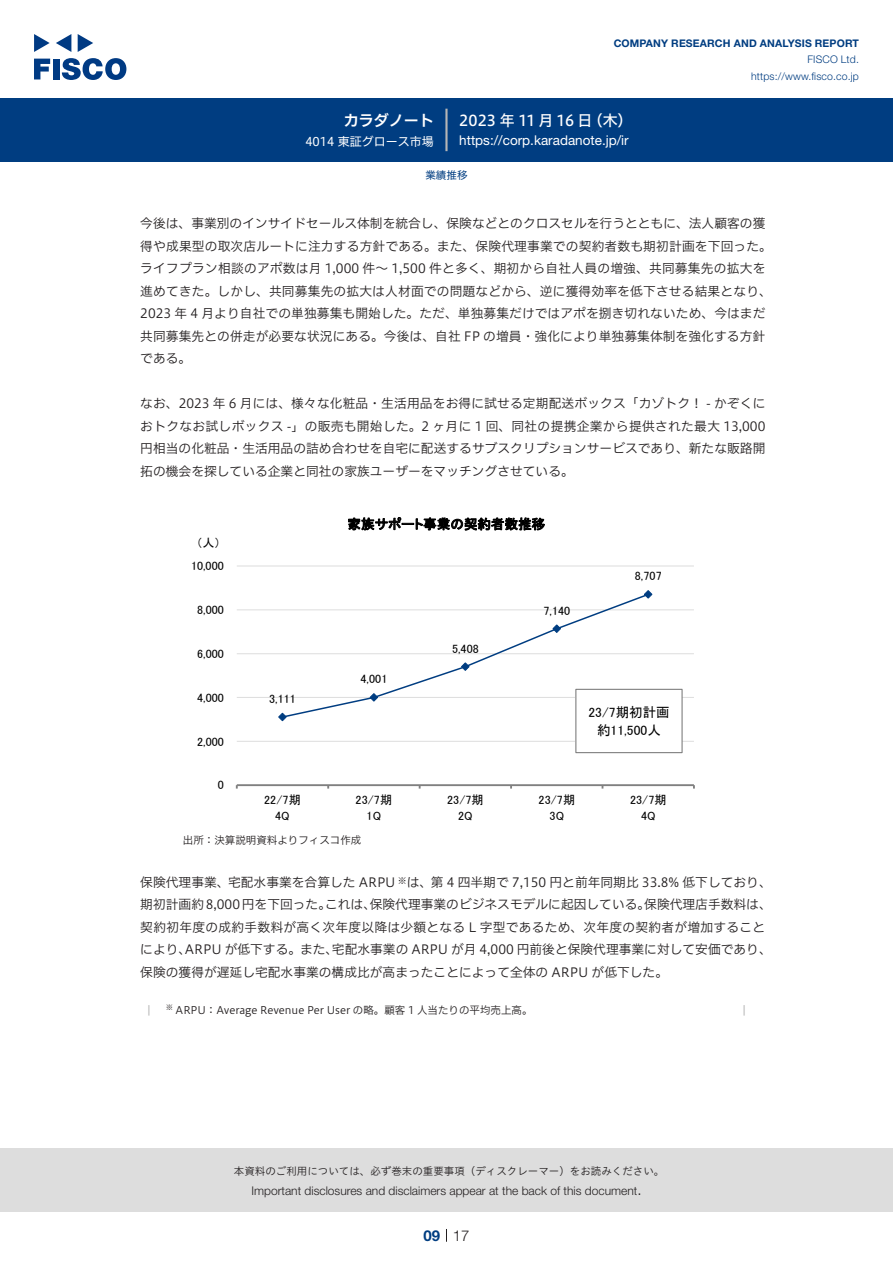
<style>
.page{position:relative;width:893px;height:1263px;background:#fff}
.page>*{position:absolute;margin:0;border:0;box-sizing:border-box;transform-origin:0 0}
.t1{font:15px "Hiragino UD Sans F Std N W5";letter-spacing:.005em;color:#fff}
.t2{font:15px "Hiragino UD Sans F Std N W6";color:#fff}
.t3{font:300 15px "Helvetica Neue LT Std";color:#231f20}
.t4{font:700 15px "Helvetica Neue LT Std";color:#003d81}
.t5{font:13.5px/17.4px "MS P Gothic";letter-spacing:.005em;color:#000;text-align:center}
.t6{font:13.5px "Helvetica Neue LT Std";color:#fff}
.t7{font:12.75px/22.5px "Hiragino UD Sans F Std N W3";color:#231f20}
.t8{font:12.75px "Hiragino UD Sans F Std N W3";letter-spacing:.02em;color:#231f20}
.t9{font:12px/15.6px "MS P Gothic";letter-spacing:.005em;color:#000;text-align:center}
.t10{font:300 12px "Helvetica Neue LT Std";color:#231f20}
.t11{font:12px "Hiragino UD Sans F Std N W4";color:#fff}
.t12{font:10.5px "Hiragino UD Sans F Std N W3";color:#231f20}
.t13{font:10.5px "Hiragino UD Sans Std W3";color:#231f20}
.t14{font:700 10.5px "Helvetica Neue LT Std";letter-spacing:.015em;color:#003d81}
.t15{font:300 10.5px/16.5px "Helvetica Neue LT Std";letter-spacing:.015em;color:#003d81;text-align:right}
.t16{font:10.5px "Hiragino UD Sans F Std N W4";color:#003d81}
.t17{font:8.85px "Hiragino UD Sans F Std N W3";color:#231f20}
.t18{font:7.35px "Hiragino UD Sans F Std N W3";color:#231f20}
</style>
<div class="page">
<div style="left:0;top:1148px;width:893px;height:64px;background:#ddd"></div>
<svg style="left:34px;top:59px;width:16px;height:20px"></svg>
<div style="left:53px;top:59px;width:6px;height:20px;background:#003a83"></div>
<svg style="left:62px;top:58px;width:64px;height:22px"></svg>
<svg style="left:34px;top:34px;width:16px;height:18px"></svg>
<svg style="left:78px;top:34px;width:15px;height:18px"></svg>
<svg style="left:56px;top:34px;width:15px;height:18px"></svg>
<div style="left:0;top:98px;width:893px;height:64px;background:#003d81"></div>
<hr style="left:445px;top:109px;width:3px;height:42px;background:#b5b5b6">
<svg style="left:446px;top:1229px;width:1px;height:13px"></svg>
<hr style="left:237px;top:741px;width:457px;height:1px;background:#ddd">
<hr style="left:237px;top:697px;width:457px;height:1px;background:#ddd">
<hr style="left:237px;top:653px;width:457px;height:1px;background:#ddd">
<hr style="left:237px;top:609px;width:457px;height:1px;background:#ddd">
<hr style="left:237px;top:566px;width:457px;height:1px;background:#ddd">
<hr style="left:237px;top:784px;width:457px;height:2px;background:#808080">
<svg style="left:281px;top:595px;width:369px;height:122px"></svg>
<svg style="left:278px;top:712px;width:9px;height:10px"></svg>
<svg style="left:369px;top:692px;width:10px;height:10px"></svg>
<svg style="left:460px;top:662px;width:10px;height:9px"></svg>
<svg style="left:552px;top:624px;width:10px;height:9px"></svg>
<svg style="left:643px;top:590px;width:10px;height:9px"></svg>
<div style="left:576px;top:689px;width:106px;height:64px;background:#fff"></div>
<div style="left:575px;top:689px;width:108px;height:64px;border:1px solid #808080"></div>
<svg style="left:148px;top:1005px;width:2px;height:10px"></svg>
<svg style="left:743px;top:1005px;width:2px;height:10px"></svg>
<p class="t2" style="left:344px;top:109px;width:92px">カラダノート</p>
<p class="t11" style="left:305px;top:132px;width:130px">4014 東証グロース市場</p>
<p class="t14" style="left:614px;top:37px;width:247px">COMPANY RESEARCH AND ANALYSIS REPORT</p>
<p class="t15" style="left:751px;top:51px;width:109px">FISCO Ltd. https://www.fisco.co j p.</p>
<p class="t1" style="left:588px;top:109px;width:46px">（木(</p>
<p class="t1" style="left:459px;top:109px;width:135px">2023 年 11 月 16 日</p>
<p class="t6" style="left:459px;top:132px;width:171px">https://corp.karadanote j p. i r/</p>
<p class="t16" style="left:425px;top:167px;width:43px">業績推移</p>
<p class="t7" style="left:140px;top:211px;width:633px">今後は、事業別のインサイドセールス体制を統合し、保険などとのクロスセルを行うとともに、法人顧客の獲得や成果型の取次店ルートに注力する方針である。また、保険代理事業での契約者数も期初計画を下回った。ライフプラン相談のアポ数は月 1,000 件～ 1,500 件と多く、期初から自社人員の増強、共同募集先の拡大を進めてきた。しかし、共同募集先の拡大は人材面での問題などから、逆に獲得効率を低下させる結果となり、2023 年 4 月より自社での単独募集も開始した。ただ、単独募集だけではアポを捌き切れないため、今はまだ共同募集先との併走が必要な状況にある。今後は、自社 FP の増員・強化により単独募集体制を強化する方針である。</p>
<p class="t7" style="left:140px;top:391px;width:627px;text-align:justify">なお、2023 年 6 月には、様々な化粧品・生活用品をお得に試せる定期配送ボックス「カゾトク！ - かぞくにおトクなお試しボックス 」- の販売も開始した。2 ヶ月に 1 回、同社の提携企業から提供された最大 13,000円相当の化粧品・生活用品の詰め合わせを自宅に配送するサブスクリプションサービスであり、新たな販路開拓の機会を探している企業と同社の家族ユーザーをマッチングさせている。</p>
<p class="t9" style="left:196px;top:535px;width:26px">人（ (</p>
<p class="t9" style="left:191px;top:558px;width:34px">10,000</p>
<p class="t9" style="left:197px;top:602px;width:28px">8,000</p>
<p class="t9" style="left:197px;top:646px;width:28px">6,000</p>
<p class="t9" style="left:197px;top:690px;width:28px">4,000</p>
<p class="t9" style="left:197px;top:733px;width:28px">2,000</p>
<p class="t9" style="left:218px;top:777px;width:8px">0</p>
<p class="t9" style="left:269px;top:691px;width:28px">3,111</p>
<p class="t5" style="left:347px;top:515px;width:199px">家族サポート事業の契約者数推移</p>
<p class="t9" style="left:360px;top:671px;width:28px">4,001</p>
<p class="t9" style="left:452px;top:640px;width:28px">5,408</p>
<p class="t9" style="left:543px;top:602px;width:28px">7,140</p>
<p class="t9" style="left:635px;top:568px;width:28px">8,707</p>
<p class="t5" style="left:588px;top:703px;width:83px">23/7期初計画約11,500人</p>
<p class="t9" style="left:264px;top:792px;width:38px">22/7期<br>Q4</p>
<p class="t9" style="left:356px;top:792px;width:38px">23/7期<br>Q1</p>
<p class="t9" style="left:447px;top:792px;width:38px">23/7期<br>Q2</p>
<p class="t9" style="left:539px;top:792px;width:38px">23/7期<br>Q3</p>
<p class="t9" style="left:630px;top:792px;width:38px">23/7期<br>Q4</p>
<p class="t12" style="left:183px;top:832px;width:180px">出所：決算説明資料よりフィスコ作成</p>
<p class="t7" style="left:140px;top:870px;width:257px">保険代理事業、宅配水事業を合算した ARPU</p>
<p class="t7" style="left:407px;top:870px;width:366px">は、第 4 四半期で 7,150 円と前年同期比 33.8% 低下しており、</p>
<p class="t17" style="left:398px;top:874px;width:10px">※</p>
<p class="t7" style="left:370px;top:892px;width:282px">保険代理事業のビジネスモデルに起因している。</p>
<p class="t7" style="left:644px;top:892px;width:129px">保険代理店手数料は、</p>
<p class="t7" style="left:140px;top:892px;width:192px">期初計画約8,000 円を下回った。</p>
<p class="t8" style="left:140px;top:917px;width:626px">契約初年度の成約手数料が高く次年度以降は少額となる L 字型であるため、次年度の契約者が増加すること</p>
<p class="t7" style="left:332px;top:937px;width:441px">宅配水事業の ARPU が月 4,000 円前後と保険代理事業に対して安価であり、</p>
<p class="t7" style="left:325px;top:892px;width:52px">これは、</p>
<p class="t7" style="left:185px;top:937px;width:155px">ARPU が低下する。また、</p>
<p class="t7" style="left:140px;top:937px;width:529px">により、<br>保険の獲得が遅延し宅配水事業の構成比が高まったことによって全体の ARPU が低下した。</p>
<p class="t12" style="left:176px;top:1002px;width:358px">ARPU：Average Revenue Per User の略。顧客 1 人当たりの平均売上高。</p>
<p class="t18" style="left:166px;top:1002px;width:9px">※</p>
<p class="t13" style="left:234px;top:1163px;width:432px">本資料のご利用については、必ず巻末の重要事項（ディスクレーマー）をお読みください。</p>
<p class="t3" style="left:637px;top:1180px;width:6px">.</p>
<p class="t10" style="left:251px;top:1183px;width:387px">Important disclosures and disclaimers appear at the back of this document</p>
<p class="t4" style="left:423px;top:1226px;width:18px">09</p>
<p class="t3" style="left:453px;top:1226px;width:18px">17</p>
</div>
